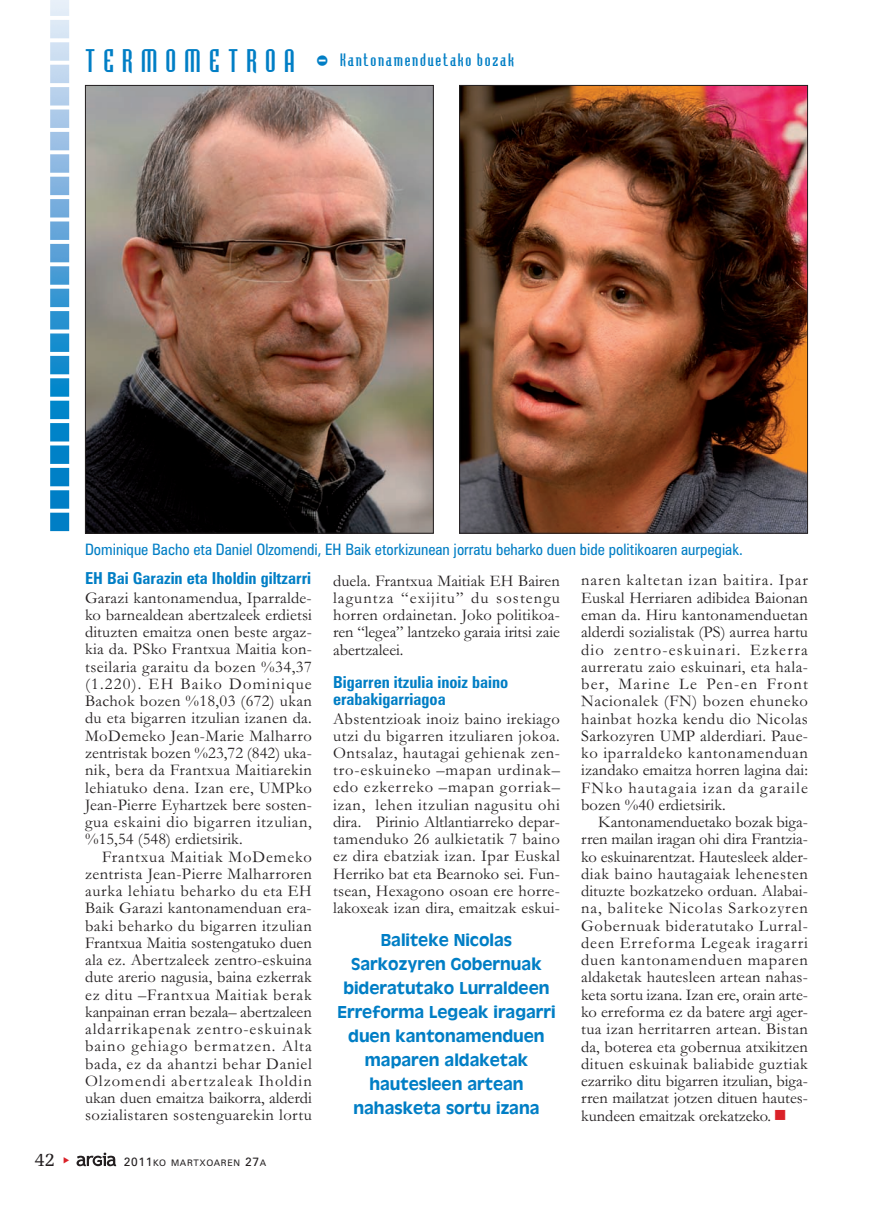
<style>
.page{position:relative;width:893px;height:1212px;background:#fff}
.page>*{position:absolute;margin:0;border:0;box-sizing:border-box;transform-origin:0 0}
.t1{font:19.5px "Memoir";color:#231f20}
.t2{font:18px/24px "Antique Olive";color:#007ec5;text-align:center}
.t3{font:16.5px/17.2px "Garamond";letter-spacing:.005em;color:#231f20;text-align:justify}
.t4{font:700 condensed 16.5px/17.2px "Zurich BT";color:#007ec5}
.t5{font:16.5px "Bodiac";letter-spacing:.11em;color:#007ec5}
.t6{font:condensed 15.75px "Zurich BT";color:#007ec5}
.t7{font:9px "Zurich BT";letter-spacing:.075em;color:#231f20}
.s1{font-size:30px}
.s2{font-size:12px}
.s3{color:#da2128}
</style>
<div class="page">
<svg style="left:77px;top:1152px;width:39px;height:14px"></svg>
<img style="left:50px;top:0;width:20px;height:532px">
<img style="left:87px;top:87px;width:345px;height:445px">
<div style="left:85px;top:85px;width:349px;height:449px;border:1px solid #231f20"></div>
<img style="left:461px;top:87px;width:345px;height:445px">
<div style="left:459px;top:85px;width:349px;height:449px;border:1px solid #231f20"></div>
<p class="t5" style="left:85px;top:50px;width:430px"><span class="s1">T E R M O M E T R O A -</span> Kantonamenduetako bozak</p>
<p class="t6" style="left:85px;top:544px;width:659px">Dominique Bacho eta Daniel Olzomendi, EH Baik etorkizunean jorratu beharko duen bide politikoaren aurpegiak.</p>
<p class="t4" style="left:85px;top:571px;width:228px">EH Bai Garazin eta Iholdin giltzarri</p>
<p class="t3" style="left:85px;top:591px;width:228px">Garazi kantonamendua, Iparralde&shy;ko barnealdean abertzaleek erdietsi dituzten emaitza onen beste argaz&shy;kia da. PSko Frantxua Maitia kon&shy;tseilaria garaitu da bozen %34,37 (1.220). EH Baiko Dominique Bachok bozen %18,03 (672) ukan du eta bigarren itzulian izanen da.<br>MoDemeko Jean-Marie Malharro zentristak bozen %23,72 (842) uka&shy;nik, bera da Frantxua Maitiarekin lehiatuko dena. Izan ere, UMPko Jean-Pierre Eyhartzek bere sosten&shy;gua eskaini dio bigarren itzulian, %15,54 (548) erdietsirik.</p>
<p class="t3" style="left:85px;top:849px;width:228px;text-indent:17px">Frantxua Maitiak MoDemeko zentrista Jean-Pierre Malharroren aurka lehiatu beharko du eta EH Baik Garazi kantonamenduan era&shy;baki beharko du bigarren itzulian Frantxua Maitia sostengatuko duen ala ez. Abertzaleek zentro-eskuina dute arerio nagusia, baina ezkerrak ez ditu –Frantxua Maitiak berak kanpainan erran bezala– abertzaleen aldarrikapenak zentro-eskuinak baino gehiago bermatzen. Alta bada, ez da ahantzi behar Daniel Olzomendi abertzaleak Iholdin ukan duen emaitza baikorra, alderdi sozialistaren sostenguarekin lortu</p>
<p class="t1" style="left:35px;top:1151px;width:22px">42</p>
<p class="t7" style="left:124px;top:1160px;width:144px"><span class="s2">2011</span>KO MARTXOAREN <span class="s2">27</span>A</p>
<p class="t3" style="left:333px;top:574px;width:228px">duela. Frantxua Maitiak EH Bairen laguntza “exijitu” du sostengu horren ordainetan. Joko politikoa&shy;ren “legea” lantzeko garaia iritsi zaie abertzaleei.</p>
<p class="t4" style="left:333px;top:675px;width:177px">Bigarren itzulia inoiz baino erabakigarriagoa</p>
<p class="t3" style="left:333px;top:712px;width:228px">Abstentzioak inoiz baino irekiago utzi du bigarren itzuliaren jokoa.<br>Ontsalaz, hautagai gehienak zen&shy;tro-eskuineko –mapan urdinak– edo ezkerreko –mapan gorriak– izan, lehen itzulian nagusitu ohi dira. Pirinio Altlantiarreko depar&shy;tamenduko 26 aulkietatik 7 baino ez dira ebatziak izan. Ipar Euskal Herriko bat eta Bearnoko sei. Fun&shy;tsean, Hexagono osoan ere horre&shy;lakoxeak izan dira, emaitzak eskui-</p>
<p class="t2" style="left:337px;top:928px;width:220px">Baliteke Nicolas<br>Sarkozyren Gobernuak bideratutako Lurraldeen<br>Erreforma Legeak iragarri duen kantonamenduen maparen aldaketak hautesleen artean nahasketa sortu izana</p>
<p class="t3" style="left:581px;top:573px;width:228px">naren kaltetan izan baitira. Ipar Euskal Herriaren adibidea Baionan eman da. Hiru kantonamenduetan alderdi sozialistak (PS) aurrea hartu dio zentro-eskuinari. Ezkerra aurreratu zaio eskuinari, eta hala&shy;ber, Marine Le Pen-en Front Nacionalek (FN) bozen ehuneko hainbat hozka kendu dio Nicolas Sarkozyren UMP alderdiari. Paue&shy;ko iparraldeko kantonamenduan izandako emaitza horren lagina dai:<br>FNko hautagaia izan da garaile bozen %40 erdietsirik.</p>
<p class="t3" style="left:581px;top:815px;width:228px;text-indent:17px">Kantonamenduetako bozak biga&shy;rren mailan iragan ohi dira Frantzia&shy;ko eskuinarentzat. Hautesleek alder&shy;diak baino hautagaiak lehenesten dituzte bozkatzeko orduan. Alabai&shy;na, baliteke Nicolas Sarkozyren Gobernuak bideratutako Lurral&shy;deen Erreforma Legeak iragarri duen kantonamenduen maparen aldaketak hautesleen artean nahas&shy;keta sortu izana. Izan ere, orain arte&shy;ko erreforma ez da batere argi ager&shy;tua izan herritarren artean. Bistan da, boterea eta gobernua atxikitzen dituen eskuinak baliabide guztiak ezarriko ditu bigarren itzulian, biga&shy;rren mailatzat jotzen dituen hautes&shy;kundeen emaitzak orekatzeko. <span class="s3">■</span></p>
</div>
